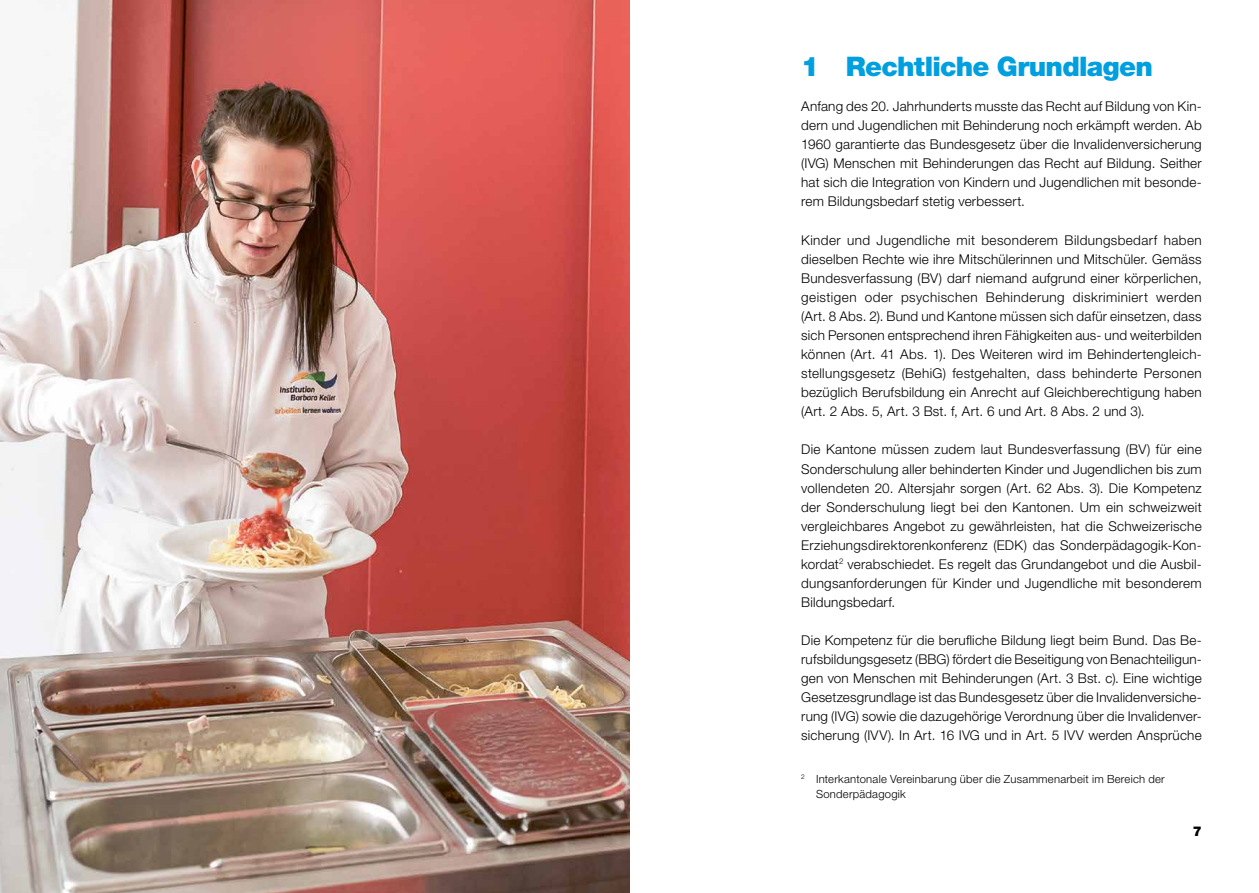
<style>
.page{position:relative;width:1259px;height:893px;background:#fff}
.page>*{position:absolute;margin:0;border:0;box-sizing:border-box;transform-origin:0 0}
.t1{font:900 27px "Helvetica Neue LT Pro";letter-spacing:-.025em;color:#009fe0}
.t2{font:300 13.5px/19px "Helvetica Neue LT Pro";letter-spacing:.015em;color:#000;text-align:justify}
.t3{font:900 13.5px "Helvetica Neue LT Pro";color:#000}
.t4{font:300 11.25px/15px "Helvetica Neue LT Pro";letter-spacing:.02em;color:#000}
</style>
<div class="page">
<img style="left:0;top:0;width:629px;height:893px">
<h1 class="t1" style="left:801px;top:51px;width:353px">1 Rechtliche Grundlagen</h1>
<p class="t2" style="left:801px;top:96px;width:402px">Anfang des 20. Jahrhunderts musste das Recht auf Bildung von Kin&shy;dern und Jugendlichen mit Behinderung noch erkämpft werden. Ab 1960 garantierte das Bundesgesetz über die Invalidenversicherung (IVG) Menschen mit Behinderungen das Recht auf Bildung. Seither hat sich die Integration von Kindern und Jugendlichen mit besonde&shy;rem Bildungsbedarf stetig verbessert.</p>
<p class="t2" style="left:801px;top:230px;width:402px">Kinder und Jugendliche mit besonderem Bildungsbedarf haben dieselben Rechte wie ihre Mitschülerinnen und Mitschüler. Gemäss Bundesverfassung (BV) darf niemand aufgrund einer körperlichen, geistigen oder psychischen Behinderung diskriminiert werden (Art. 8 Abs. 2). Bund und Kantone müssen sich dafür einsetzen, dass sich Personen entsprechend ihren Fähigkeiten aus- und weiterbilden können (Art. 41 Abs. 1). Des Weiteren wird im Behindertengleich&shy;stellungsgesetz (BehiG) festgehalten, dass behinderte Personen bezüglich Berufsbildung ein Anrecht auf Gleichberechtigung haben (Art. 2 Abs. 5, Art. 3 Bst. f, Art. 6 und Art. 8 Abs. 2 und 3).</p>
<p class="t2" style="left:801px;top:440px;width:402px">Die Kantone müssen zudem laut Bundesverfassung (BV) für eine Sonderschulung aller behinderten Kinder und Jugendlichen bis zum vollendeten 20. Altersjahr sorgen (Art. 62 Abs. 3). Die Kompetenz der Sonderschulung liegt bei den Kantonen. Um ein schweizweit vergleichbares Angebot zu gewährleisten, hat die Schweizerische Erziehungsdirektorenkonferenz (EDK) das Sonderpädagogik-Kon&shy;kordat<sup>2</sup> verabschiedet. Es regelt das Grundangebot und die Ausbil&shy;dungsanforderungen für Kinder und Jugendliche mit besonderem Bildungsbedarf.</p>
<p class="t2" style="left:801px;top:630px;width:402px">Die Kompetenz für die berufliche Bildung liegt beim Bund. Das Be&shy;rufsbildungsgesetz (BBG) fördert die Beseitigung von Benachteiligun&shy;gen von Menschen mit Behinderungen (Art. 3 Bst. c). Eine wichtige Gesetzesgrundlage ist das Bundesgesetz über die Invalidenversiche&shy;rung (IVG) sowie die dazugehörige Verordnung über die Invalidenver&shy;sicherung (IVV). In Art. 16 IVG und in Art. 5 IVV werden Ansprüche</p>
<p class="t4" style="left:816px;top:771px;width:350px;text-indent:-15px"><sup>2</sup> Interkantonale Vereinbarung über die Zusammenarbeit im Bereich der<br>Sonderpädagogik</p>
<p class="t3" style="left:1192px;top:823px;width:11px">7</p>
</div>
